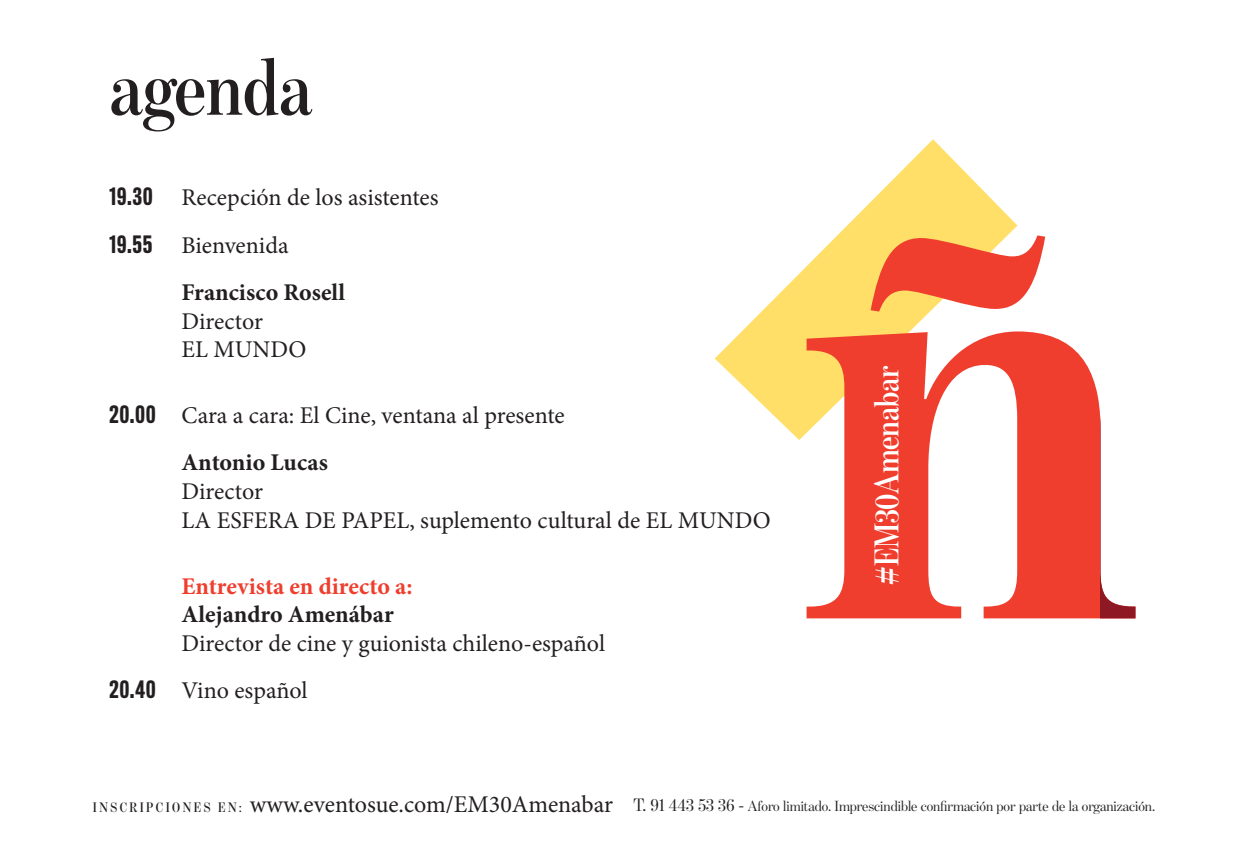
<style>
.page{position:relative;width:1248px;height:851px;background:#fff}
.page>*{position:absolute;margin:0;border:0;box-sizing:border-box;transform-origin:0 0}
.t1{font:600 81.4px "Benton Mod Disp Cond";color:#231f20}
.t2{font:600 34.8px "Benton Mod Disp Cond";letter-spacing:-.01em;color:#fff}
.t3{font:24px "Minion Pro";color:#231f20}
.t4{font:700 24px "Minion Pro";color:#231f20}
.t5{font:700 24px "Minion Pro";color:#ef3e2e}
.t6{font:14.8px "Benton Mod Disp";color:#231f20}
.s1{font-family:"Titling Gothic FB Comp";font-weight:500;font-size:22px}
.s2{font-family:"Benton Mod Disp Cond";font-weight:600;font-size:14px}
.s3{font-size:18.2px}
</style>
<div class="page">
<svg style="left:715px;top:139px;width:302px;height:301px"></svg>
<svg style="left:806px;top:331px;width:293px;height:287px;fill:#ef3e2e"></svg>
<svg style="left:1099px;top:405px;width:36px;height:213px"></svg>
<svg style="left:870px;top:235px;width:175px;height:76px;background:#f47e5a"></svg>
<p class="t1" style="left:109px;top:42px;width:204px">agenda</p>
<p class="t3" style="left:109px;top:182px;width:330px"><span class="s1">19.30</span> Recepción de los asistentes</p>
<p class="t3" style="left:109px;top:229px;width:181px"><span class="s1">19.55</span> Bienvenida</p>
<p class="t4" style="left:181px;top:275px;width:165px">Francisco Rosell</p>
<p class="t3" style="left:181px;top:305px;width:83px">Director</p>
<p class="t3" style="left:181px;top:333px;width:126px">EL MUNDO</p>
<p class="t3" style="left:109px;top:399px;width:457px"><span class="s1">20.00</span> Cara a cara: El Cine, ventana al presente</p>
<p class="t4" style="left:181px;top:445px;width:148px">Antonio Lucas</p>
<p class="t3" style="left:181px;top:475px;width:83px">Director</p>
<p class="t3" style="left:181px;top:504px;width:590px">LA ESFERA DE PAPEL, suplemento cultural de EL MUNDO</p>
<p class="t5" style="left:181px;top:569px;width:232px">Entrevista en directo a:</p>
<p class="t4" style="left:181px;top:597px;width:214px">Alejandro Amenábar</p>
<p class="t3" style="left:181px;top:627px;width:425px">Director de cine y guionista chileno-español</p>
<p class="t3" style="left:109px;top:674px;width:199px"><span class="s1">20.40</span> Vino español</p>
<p class="t2" style="left:867px;top:584px;width:220px;rotate:-90deg">#EM30Amenabar</p>
<p class="t3" style="left:93px;top:788px;width:522px"><span class="s2">I N S C R I P C I O N E S E N :</span> www.eventosue.com/EM30Amenabar</p>
<p class="t6" style="left:633px;top:797px;width:523px"><span class="s3">T. 91 443 53 36 -</span> Aforo limitado. Imprescindible confirmación por parte de la organización.</p>
</div>
